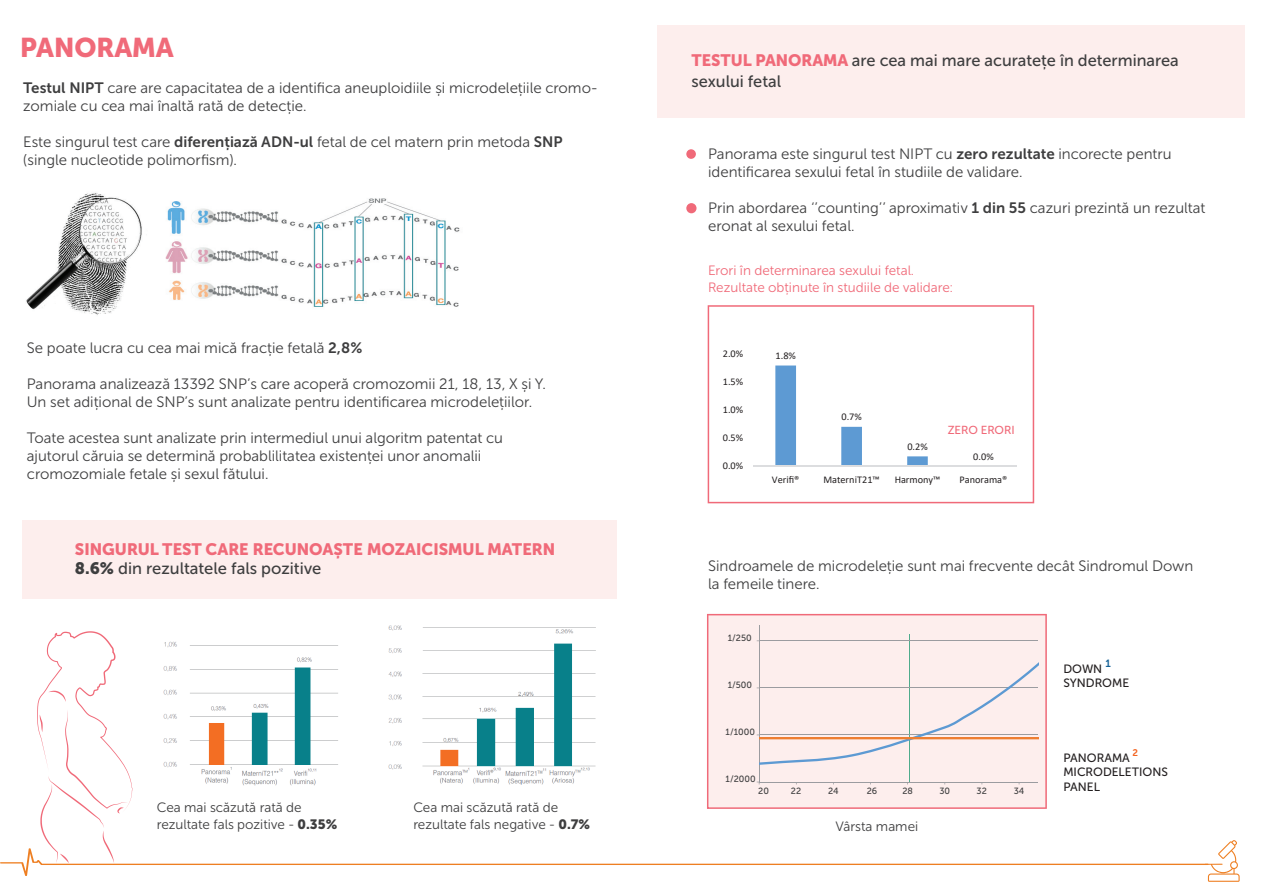
<style>
.page{position:relative;width:1263px;height:893px;background:#fff}
.page>*{position:absolute;margin:0;border:0;box-sizing:border-box;transform-origin:0 0}
.t1{font:27px "Museo Sans Cyrl 900";color:#f06a79}
.t2{font:16.5px/21.8px "Museo Sans Cyrl 500";color:#3e3e3f}
.t3{font:16.5px "Museo Sans Cyrl 900";color:#f06a79}
.t4{font:15px/18px "Museo Sans Cyrl 300";color:#3e3e3f}
.t5{font:13.5px/16.2px "Museo Sans Cyrl 300";color:#3e3e3f}
.t6{font:13.5px/16.2px "Museo Sans Cyrl 300";color:#f06a79}
.t7{font:12px/14.4px "Museo Sans Cyrl 500";color:#231f20}
.t8{font:11.55px "Museo Sans Cyrl 500";color:#f06a79}
.t9{font:10.5px "Museo Sans Cyrl 700";color:#166297}
.t10{font:10.35px "Calibri";color:#231f20}
.t11{font:10.2px "Calibri";color:#231f20}
.t12{font:9.6px "Museo Sans Cyrl 700";color:#f36421}
.t13{font:9px "Museo Sans Cyrl 500";color:#3e3e3f}
.s1{font-family:"Museo Sans Cyrl 700"}
.s2{font-family:"Museo Sans Cyrl 900"}
.s3{font-family:"Museo Sans Cyrl 900";color:#f06a79}
</style>
<div class="page">
<img style="left:165px;top:198px;width:295px;height:109px">
<img style="left:26px;top:193px;width:116px;height:122px">
<svg style="left:707px;top:614px;width:340px;height:12px;background:#fbddde"></svg>
<div style="left:23px;top:520px;width:594px;height:78px;background:#fdeeed"></div>
<div style="left:657px;top:25px;width:587px;height:92px;background:#fdeeed"></div>
<svg style="left:0;top:626px;width:1239px;height:256px"></svg>
<img style="left:160px;top:637px;width:180px;height:149px">
<img style="left:380px;top:625px;width:220px;height:162px">
<div style="left:686px;top:149px;width:10px;height:10px;background:#f06a79;border-radius:50%"></div>
<div style="left:686px;top:203px;width:10px;height:10px;background:#f06a79;border-radius:50%"></div>
<svg style="left:708px;top:305px;width:326px;height:198px"></svg>
<h1 class="t1" style="left:20px;top:33px;width:155px">PANORAMA</h1>
<p class="t4" style="left:23px;top:79px;width:576px"><span class="s1">Testul NIPT</span> care are capacitatea de a identifica aneuploidiile și microdelețiile cromo&shy;zomiale cu cea mai înaltă rată de detecție.</p>
<p class="t4" style="left:23px;top:133px;width:541px">Este singurul test care <span class="s1">diferențiază ADN-ul</span> fetal de cel matern prin metoda <span class="s1">SNP </span>(single nucleotide polimorfism).</p>
<p class="t4" style="left:27px;top:339px;width:337px">Se poate lucra cu cea mai mică fracție fetală <span class="s1">2,8%</span></p>
<p class="t4" style="left:27px;top:375px;width:520px">Panorama analizează 13392 SNP’s care acoperă cromozomii 21, 18, 13, X și Y.<br>Un set adițional de SNP’s sunt analizate pentru identificarea microdelețiilor.</p>
<p class="t4" style="left:27px;top:429px;width:478px">Toate acestea sunt analizate prin intermediul unui algoritm patentat cu ajutorul căruia se determină probablilitatea existenței unor anomalii cromozomiale fetale și sexul fătului.</p>
<p class="t3" style="left:75px;top:539px;width:482px">SINGURUL TEST CARE RECUNOAȘTE MOZAICISMUL MATERN</p>
<p class="t2" style="left:75px;top:558px;width:248px"><span class="s2">8.6%</span> din rezultatele fals pozitive</p>
<p class="t5" style="left:157px;top:800px;width:182px">Cea mai scăzută rată de rezultate fals pozitive - <span class="s2">0.35%</span></p>
<p class="t5" style="left:413px;top:800px;width:178px">Cea mai scăzută rată de rezultate fals negative - <span class="s2">0.7%</span></p>
<p class="t2" style="left:691px;top:49px;width:489px"><span class="s3">TESTUL PANORAMA</span> are cea mai mare acuratețe în determinarea sexului fetal</p>
<p class="t4" style="left:708px;top:145px;width:465px">Panorama este singurul test NIPT cu <span class="s1">zero rezultate</span> incorecte pentru identificarea sexului fetal în studiile de validare.</p>
<p class="t4" style="left:708px;top:199px;width:499px">Prin abordarea ‘’counting’’ aproximativ <span class="s1">1 din 55</span> cazuri prezintă un rezultat eronat al sexului fetal.</p>
<p class="t6" style="left:708px;top:263px;width:246px">Erori în determinarea sexului fetal.<br>Rezultate obținute în studiile de validare:</p>
<p class="t11" style="left:723px;top:347px;width:22px">2.0%</p>
<p class="t10" style="left:723px;top:375px;width:22px">1.5%</p>
<p class="t10" style="left:723px;top:403px;width:22px">1.0%</p>
<p class="t11" style="left:723px;top:431px;width:22px">0.5%</p>
<p class="t11" style="left:723px;top:459px;width:22px">0.0%</p>
<p class="t10" style="left:775px;top:348px;width:22px">1.8%</p>
<p class="t11" style="left:841px;top:410px;width:22px">0.7%</p>
<p class="t11" style="left:907px;top:439px;width:22px">0.2%</p>
<p class="t8" style="left:948px;top:423px;width:68px">ZERO ERORI</p>
<p class="t11" style="left:973px;top:449px;width:22px">0.0%</p>
<p class="t11" style="left:772px;top:472px;width:29px">Verifi®</p>
<p class="t11" style="left:823px;top:472px;width:58px">MaterniT21™</p>
<p class="t11" style="left:895px;top:472px;width:47px">Harmony™</p>
<p class="t11" style="left:959px;top:472px;width:49px">Panorama®</p>
<p class="t4" style="left:708px;top:557px;width:487px">Sindroamele de microdeleție sunt mai frecvente decât Sindromul Down la femeile tinere.</p>
<p class="t13" style="left:728px;top:633px;width:25px">1/250</p>
<p class="t13" style="left:728px;top:680px;width:26px">1/500</p>
<p class="t13" style="left:726px;top:727px;width:31px">1/1000</p>
<p class="t13" style="left:726px;top:774px;width:32px">1/2000</p>
<p class="t13" style="left:758px;top:786px;width:12px">20</p>
<p class="t13" style="left:791px;top:786px;width:12px">22</p>
<p class="t13" style="left:828px;top:786px;width:12px">24</p>
<p class="t13" style="left:867px;top:786px;width:12px">26</p>
<p class="t13" style="left:902px;top:786px;width:12px">28</p>
<p class="t13" style="left:939px;top:786px;width:12px">30</p>
<p class="t13" style="left:976px;top:786px;width:12px">32</p>
<p class="t13" style="left:1014px;top:786px;width:12px">34</p>
<p class="t5" style="left:835px;top:819px;width:84px">Vârsta mamei</p>
<p class="t9" style="left:1105px;top:657px;width:7px">1</p>
<p class="t7" style="left:1063px;top:676px;width:67px">SYNDROME</p>
<p class="t7" style="left:1063px;top:661px;width:40px">DOWN</p>
<p class="t12" style="left:1132px;top:747px;width:7px">2</p>
<p class="t7" style="left:1063px;top:765px;width:106px">MICRODELETIONS<br>PANEL</p>
<p class="t7" style="left:1063px;top:750px;width:68px">PANORAMA</p>
</div>
